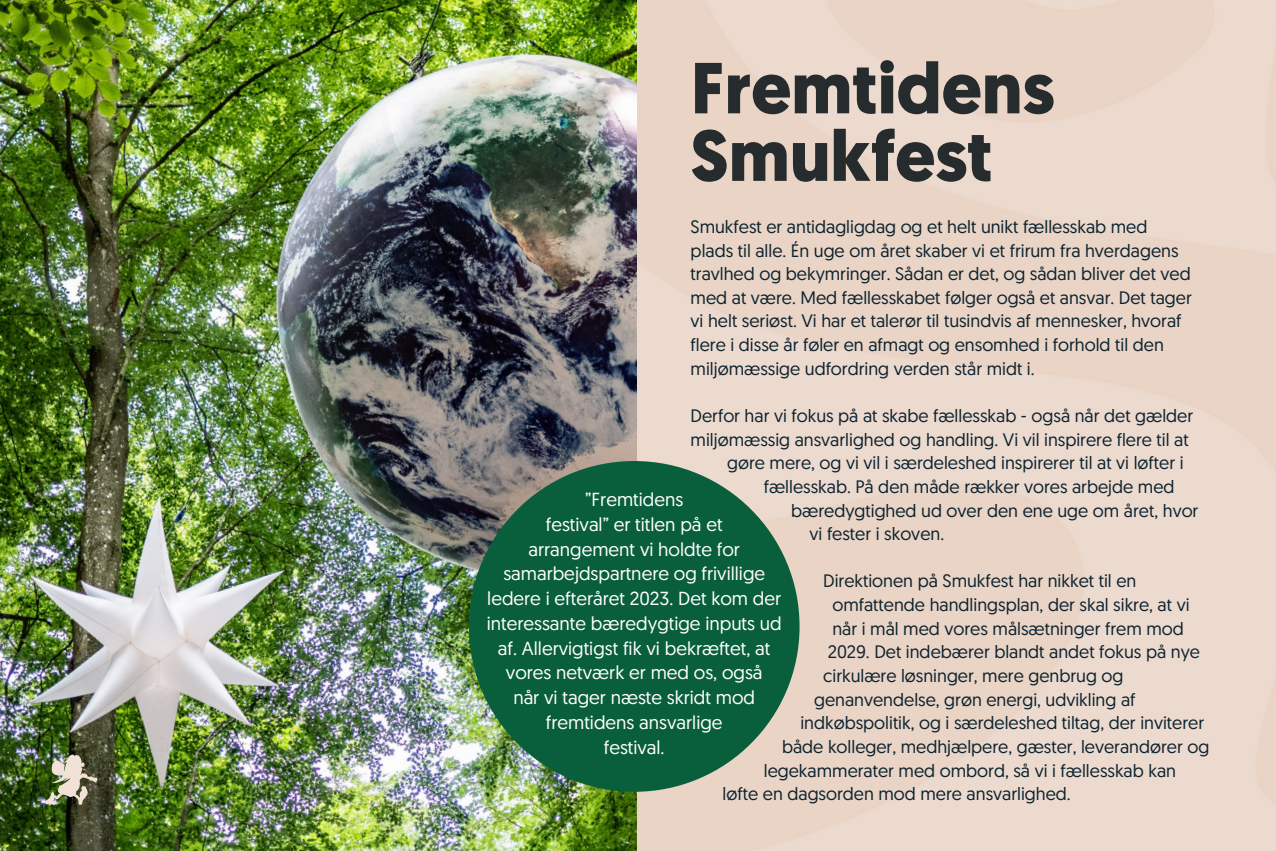
<style>
.page{position:relative;width:1276px;height:851px;background:#fff}
.page>*{position:absolute;margin:0;border:0;box-sizing:border-box;transform-origin:0 0}
.t1{font:700 72px/67.5px "Geomanist";color:#262c2e}
.t2{font:18.9px/24.8px "Geomanist";color:#fffffe;text-align:center}
.t3{font:18px "Geomanist";color:#0c2330}
</style>
<div class="page">
<img style="left:0;top:0;width:1276px;height:850px">
<div style="left:469px;top:461px;width:330px;height:330px;background:#095e3c;border-radius:50%"></div>
<svg style="left:45px;top:754px;width:53px;height:51px;background:#898b71"></svg>
<p class="t1" style="left:690px;top:62px;width:365px">Fremtidens<br>Smukfest</p>
<p class="t3" style="left:690px;top:219px;width:458px">Smukfest er antidagligdag og et helt unikt fællesskab med</p>
<p class="t3" style="left:690px;top:243px;width:489px">plads til alle. Én uge om året skaber vi et frirum fra hverdagens</p>
<p class="t3" style="left:690px;top:267px;width:502px">travlhed og bekymringer. Sådan er det, og sådan bliver det ved</p>
<p class="t3" style="left:690px;top:290px;width:503px">med at være. Med fællesskabet følger også et ansvar. Det tager</p>
<p class="t3" style="left:690px;top:314px;width:492px">vi helt seriøst. Vi har et talerør til tusindvis af mennesker, hvoraf</p>
<p class="t3" style="left:690px;top:337px;width:475px">flere i disse år føler en afmagt og ensomhed i forhold til den</p>
<p class="t3" style="left:690px;top:361px;width:345px">miljømæssige udfordring verden står midt i.</p>
<p class="t3" style="left:690px;top:408px;width:504px">Derfor har vi fokus på at skabe fællesskab - også når det gælder</p>
<p class="t3" style="left:690px;top:432px;width:500px">miljømæssig ansvarlighed og handling. Vi vil inspirere flere til at</p>
<p class="t3" style="left:727px;top:456px;width:458px">gøre mere, og vi vil i særdeleshed inspirerer til at vi løfter i</p>
<p class="t3" style="left:764px;top:479px;width:412px">fællesskab. På den måde rækker vores arbejde med</p>
<p class="t3" style="left:791px;top:503px;width:409px">bæredygtighed ud over den ene uge om året, hvor</p>
<p class="t3" style="left:809px;top:526px;width:136px">vi fester i skoven.</p>
<p class="t3" style="left:823px;top:574px;width:315px">Direktionen på Smukfest har nikket til en</p>
<p class="t3" style="left:832px;top:597px;width:359px">omfattende handlingsplan, der skal sikre, at vi</p>
<p class="t3" style="left:832px;top:621px;width:353px">når i mål med vores målsætninger frem mod</p>
<p class="t3" style="left:828px;top:645px;width:374px">2029. Det indebærer blandt andet fokus på nye</p>
<p class="t3" style="left:823px;top:668px;width:302px">cirkulære løsninger, mere genbrug og</p>
<p class="t3" style="left:814px;top:692px;width:323px">genanvendelse, grøn energi, udvikling af</p>
<p class="t3" style="left:800px;top:715px;width:405px">indkøbspolitik, og i særdeleshed tiltag, der inviterer</p>
<p class="t3" style="left:782px;top:739px;width:429px">både kolleger, medhjælpere, gæster, leverandører og</p>
<p class="t3" style="left:764px;top:763px;width:414px">legekammerater med ombord, så vi i fællesskab kan</p>
<p class="t3" style="left:723px;top:786px;width:350px">løfte en dagsorden mod mere ansvarlighed.</p>
<p class="t2" style="left:585px;top:489px;width:100px">”Fremtidens</p>
<p class="t2" style="left:546px;top:513px;width:178px">festival” er titlen på et</p>
<p class="t2" style="left:503px;top:538px;width:263px">arrangement vi holdte for samarbejdspartnere og frivillige</p>
<p class="t2" style="left:487px;top:588px;width:296px">ledere i efteråret 2023. Det kom der interessante bæredygtige inputs ud af. Allervigtigst fik vi bekræftet, at vores netværk er med os, også</p>
<p class="t2" style="left:513px;top:687px;width:243px">når vi tager næste skridt mod fremtidens ansvarlige</p>
<p class="t2" style="left:604px;top:736px;width:62px">festival.</p>
</div>
